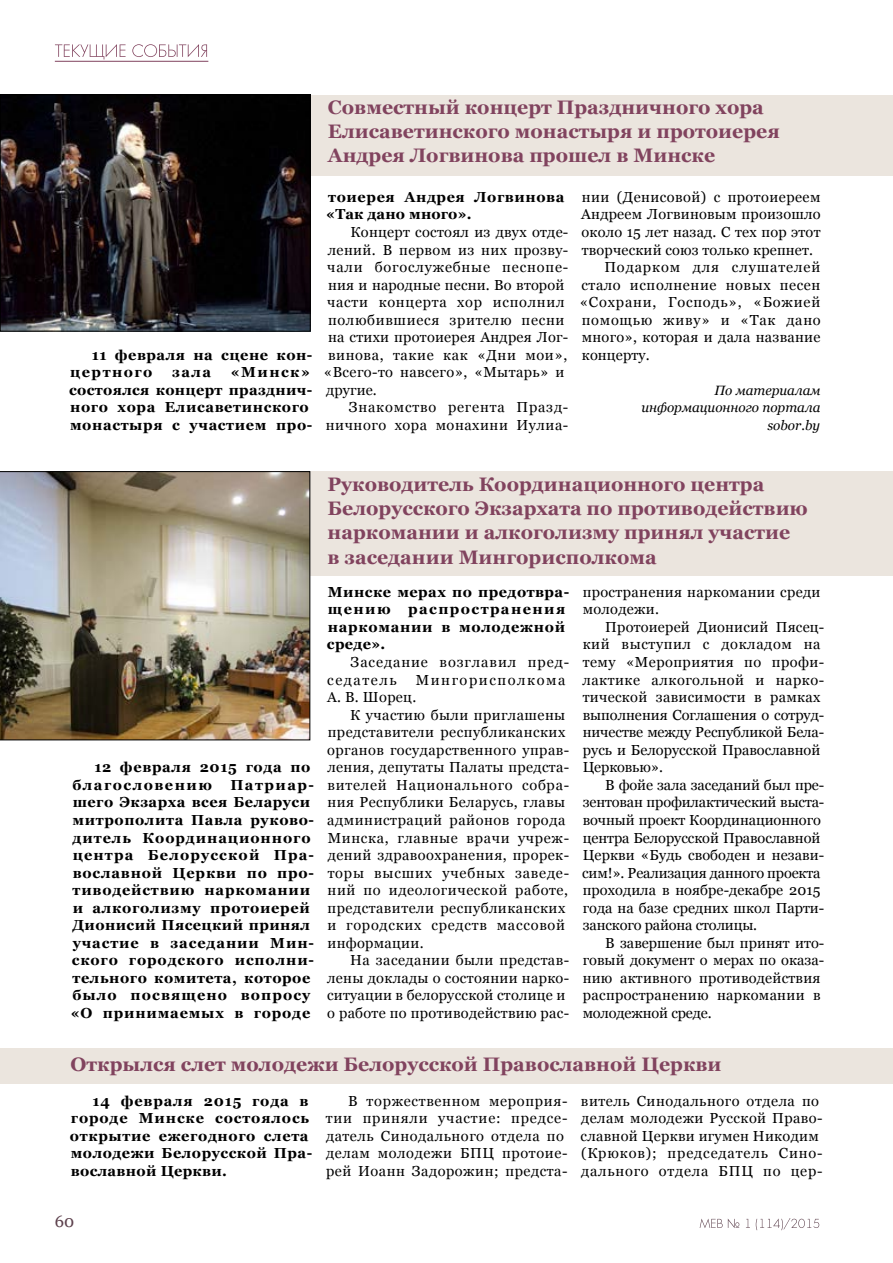
<style>
.page{position:relative;width:893px;height:1263px;background:#fff}
.page>*{position:absolute;margin:0;border:0;box-sizing:border-box;transform-origin:0 0}
.t1{font:700 19.5px/24px "Georgia";color:#81435e}
.t2{font:16.5px "Georgia";color:#5d414d}
.t3{font:14.55px/17.5px "Georgia";letter-spacing:.03em;color:#000}
.t4{font:700 14.55px/17.5px "Georgia";letter-spacing:.045em;color:#000}
.t5{font:14.55px "Georgia";letter-spacing:-.005em;color:#000}
.t6{font:14.55px "Georgia";letter-spacing:-.01em;color:#000}
.t7{font:14.55px "Georgia";color:#000}
.t8{font:14.55px "Georgia";letter-spacing:.055em;color:#000}
.t9{font:14.55px "Georgia";letter-spacing:.05em;color:#000}
.t10{font:14.55px "Georgia";letter-spacing:.005em;color:#000}
.t11{font:14.55px "Georgia";letter-spacing:.01em;color:#000}
.t12{font:14.55px "Georgia";letter-spacing:.065em;color:#000}
.t13{font:14.55px "Georgia";letter-spacing:.105em;color:#000}
.t14{font:14.55px "Georgia";letter-spacing:.06em;color:#000}
.t15{font:700 14.55px "Georgia";letter-spacing:.095em;color:#000}
.t16{font:italic 13.5px/17.5px "Georgia";color:#000;text-align:right}
</style>
<div class="page">
<svg style="left:700px;top:1218px;width:119px;height:12px"></svg>
<hr style="left:55px;top:61px;width:153px;height:1px;background:#81435e">
<svg style="left:55px;top:44px;width:152px;height:15px"></svg>
<div style="left:0;top:95px;width:893px;height:81px;background:#ebe5de"></div>
<div style="left:0;top:471px;width:893px;height:104px;background:#ebe5de"></div>
<img style="left:2px;top:97px;width:306px;height:232px">
<div style="left:0;top:95px;width:310px;height:236px;border:1px solid #000"></div>
<img style="left:0;top:471px;width:310px;height:269px">
<div style="left:0;top:1048px;width:893px;height:35px;background:#ebe5de"></div>
<hr style="left:892px;top:619px;width:1px;height:79px;background:#ebe5de">
<p class="t4" style="left:70px;top:346px;width:244px;text-indent:22px">11 февраля на сцене кон&shy;цертного</p>
<p class="t4" style="left:69px;top:364px;width:245px;text-indent:162px">«Минск» состоялся концерт празднич&shy;ного хора Елисаветинского монастыря с участием про-</p>
<p class="t4" style="left:172px;top:364px;width:41px">зала</p>
<p class="t1" style="left:328px;top:95px;width:453px">Совместный концерт Праздничного хора<br>Елисаветинского монастыря и протоиерея<br>Андрея Логвинова прошел в Минске</p>
<p class="t4" style="left:328px;top:188px;width:238px">тоиерея Андрея Логвинова</p>
<p class="t4" style="left:326px;top:206px;width:147px">«Так дано много».</p>
<p class="t3" style="left:350px;top:223px;width:219px">Концерт состоял из двух отде-</p>
<p class="t3" style="left:328px;top:241px;width:242px">лений. В первом из них прозву-</p>
<p class="t8" style="left:327px;top:258px;width:243px">чали богослужебные песнопе-</p>
<p class="t11" style="left:328px;top:276px;width:238px">ния и народные песни. Во второй</p>
<p class="t9" style="left:327px;top:293px;width:239px">части концерта хор исполнил</p>
<p class="t3" style="left:328px;top:311px;width:238px">полюбившиеся зрителю песни</p>
<p class="t3" style="left:328px;top:329px;width:242px">на стихи протоиерея Андрея Лог-</p>
<p class="t3" style="left:328px;top:346px;width:241px">винова, такие как «Дни мои»,</p>
<p class="t3" style="left:324px;top:364px;width:242px">«Всего-то навсего», «Мытарь» и</p>
<p class="t3" style="left:326px;top:381px;width:52px">другие.</p>
<p class="t8" style="left:349px;top:399px;width:221px">Знакомство регента Празд-</p>
<p class="t3" style="left:326px;top:416px;width:244px">ничного хора монахини Иулиа-</p>
<p class="t3" style="left:582px;top:188px;width:240px">нии (Денисовой) с протоиереем</p>
<p class="t3" style="left:581px;top:206px;width:241px">Андреем Логвиновым произошло</p>
<p class="t3" style="left:581px;top:223px;width:241px">около 15 лет назад. С тех пор этот</p>
<p class="t11" style="left:582px;top:241px;width:233px">творческий союз только крепнет.</p>
<p class="t14" style="left:604px;top:258px;width:217px">Подарком для слушателей</p>
<p class="t3" style="left:581px;top:276px;width:241px">стало исполнение новых песен</p>
<p class="t8" style="left:580px;top:293px;width:242px">«Сохрани, Господь», «Божией</p>
<p class="t9" style="left:582px;top:311px;width:240px">помощью живу» и «Так дано</p>
<p class="t3" style="left:582px;top:329px;width:240px">много», которая и дала название</p>
<p class="t11" style="left:582px;top:346px;width:69px">концерту.</p>
<p class="t16" style="left:641px;top:382px;width:181px">По материалам информационного портала sobor.by</p>
<p class="t1" style="left:328px;top:473px;width:482px">Руководитель Координационного центра Белорусского Экзархата по противодействию наркомании и алкоголизму принял участие<br>в заседании Мингорисполкома</p>
<p class="t4" style="left:328px;top:583px;width:242px">Минске мерах по предотвра-</p>
<p class="t15" style="left:328px;top:600px;width:239px">щению распространения</p>
<p class="t4" style="left:328px;top:618px;width:239px">наркомании в молодежной</p>
<p class="t4" style="left:327px;top:636px;width:60px">среде».</p>
<p class="t12" style="left:351px;top:653px;width:220px">Заседание возглавил пред-</p>
<p class="t13" style="left:327px;top:671px;width:71px">седатель</p>
<p class="t13" style="left:416px;top:671px;width:151px">Мингорисполкома</p>
<p class="t3" style="left:327px;top:689px;width:91px">А. В. Шорец.</p>
<p class="t3" style="left:350px;top:706px;width:217px">К участию были приглашены</p>
<p class="t3" style="left:328px;top:724px;width:239px">представители республиканских</p>
<p class="t3" style="left:327px;top:741px;width:243px">органов государственного управ-</p>
<p class="t3" style="left:327px;top:759px;width:243px">ления, депутаты Палаты предста-</p>
<p class="t9" style="left:328px;top:776px;width:243px">вителей Национального собра-</p>
<p class="t3" style="left:328px;top:794px;width:239px">ния Республики Беларусь, главы</p>
<p class="t3" style="left:327px;top:811px;width:240px">администраций районов города</p>
<p class="t3" style="left:328px;top:829px;width:243px">Минска, главные врачи учреж-</p>
<p class="t3" style="left:328px;top:846px;width:243px">дений здравоохранения, прорек-</p>
<p class="t8" style="left:328px;top:864px;width:243px">торы высших учебных заведе-</p>
<p class="t3" style="left:328px;top:882px;width:242px">ний по идеологической работе,</p>
<p class="t3" style="left:328px;top:899px;width:239px">представители республиканских</p>
<p class="t9" style="left:328px;top:916px;width:239px">и городских средств массовой</p>
<p class="t3" style="left:328px;top:934px;width:98px">информации.</p>
<p class="t3" style="left:350px;top:952px;width:221px">На заседании были представ-</p>
<p class="t3" style="left:327px;top:969px;width:243px">лены доклады о состоянии нарко-</p>
<p class="t3" style="left:327px;top:987px;width:240px">ситуации в белорусской столице и</p>
<p class="t3" style="left:327px;top:1004px;width:244px">о работе по противодействию рас-</p>
<p class="t3" style="left:583px;top:583px;width:239px">пространения наркомании среди</p>
<p class="t3" style="left:583px;top:601px;width:78px">молодежи.</p>
<p class="t3" style="left:605px;top:618px;width:221px">Протоиерей Дионисий Пясец-</p>
<p class="t3" style="left:583px;top:636px;width:239px">кий выступил с докладом на</p>
<p class="t3" style="left:583px;top:653px;width:243px">тему «Мероприятия по профи-</p>
<p class="t3" style="left:582px;top:671px;width:243px">лактике алкогольной и нарко-</p>
<p class="t3" style="left:583px;top:689px;width:239px">тической зависимости в рамках</p>
<p class="t7" style="left:583px;top:706px;width:243px">выполнения Соглашения о сотруд-</p>
<p class="t5" style="left:583px;top:723px;width:243px">ничестве между Республикой Бела-</p>
<p class="t7" style="left:583px;top:741px;width:239px">русь и Белорусской Православной</p>
<p class="t6" style="left:583px;top:758px;width:82px">Церковью».</p>
<p class="t5" style="left:605px;top:776px;width:221px">В фойе зала заседаний был пре-</p>
<p class="t6" style="left:583px;top:793px;width:243px">зентован профилактический выста-</p>
<p class="t5" style="left:583px;top:811px;width:240px">вочный проект Координационного</p>
<p class="t5" style="left:583px;top:829px;width:239px">центра Белорусской Православной</p>
<p class="t10" style="left:583px;top:846px;width:243px">Церкви «Будь свободен и незави-</p>
<p class="t6" style="left:582px;top:864px;width:240px">сим!». Реализация данного проекта</p>
<p class="t10" style="left:583px;top:881px;width:239px">проходила в ноябре-декабре 2015</p>
<p class="t7" style="left:583px;top:899px;width:243px">года на базе средних школ Парти-</p>
<p class="t6" style="left:583px;top:916px;width:176px">занского района столицы.</p>
<p class="t7" style="left:605px;top:934px;width:221px">В завершение был принят ито-</p>
<p class="t10" style="left:583px;top:951px;width:243px">говый документ о мерах по оказа-</p>
<p class="t3" style="left:583px;top:969px;width:239px">нию активного противодействия</p>
<p class="t3" style="left:583px;top:987px;width:239px">распространению наркомании в</p>
<p class="t6" style="left:583px;top:1004px;width:131px">молодежной среде.</p>
<p class="t1" style="left:71px;top:1052px;width:652px">Открылся слет молодежи Белорусской Православной Церкви</p>
<p class="t4" style="left:70px;top:1092px;width:244px;text-indent:23px">14 февраля 2015 года в городе Минске состоялось открытие ежегодного слета молодежи Белорусской Пра&shy;вославной Церкви.</p>
<p class="t3" style="left:326px;top:1092px;width:243px;text-indent:22px">В торжественном мероприя&shy;тии приняли участие: предсе&shy;датель Синодального отдела по делам молодежи БПЦ протоие&shy;рей Иоанн Задорожин; предста-</p>
<p class="t3" style="left:580px;top:1092px;width:244px">витель Синодального отдела по делам молодежи Русской Право&shy;славной Церкви игумен Никодим (Крюков); председатель Сино&shy;дального отдела БПЦ по цер-</p>
<p class="t4" style="left:72px;top:758px;width:240px;text-indent:22px">12 февраля 2015 года по благословению</p>
<p class="t4" style="left:71px;top:776px;width:245px;text-indent:160px">Патриар&shy;шего Экзарха всея Беларуси митрополита Павла руково&shy;дитель Координационного центра Белорусской Пра&shy;вославной Церкви по про&shy;тиводействию наркомании и алкоголизму протоиерей<br>Дионисий Пясецкий принял участие в заседании Мин&shy;ского городского исполни&shy;тельного комитета, которое было посвящено вопросу «О принимаемых в городе</p>
<p class="t2" style="left:55px;top:1211px;width:21px">60</p>
</div>
